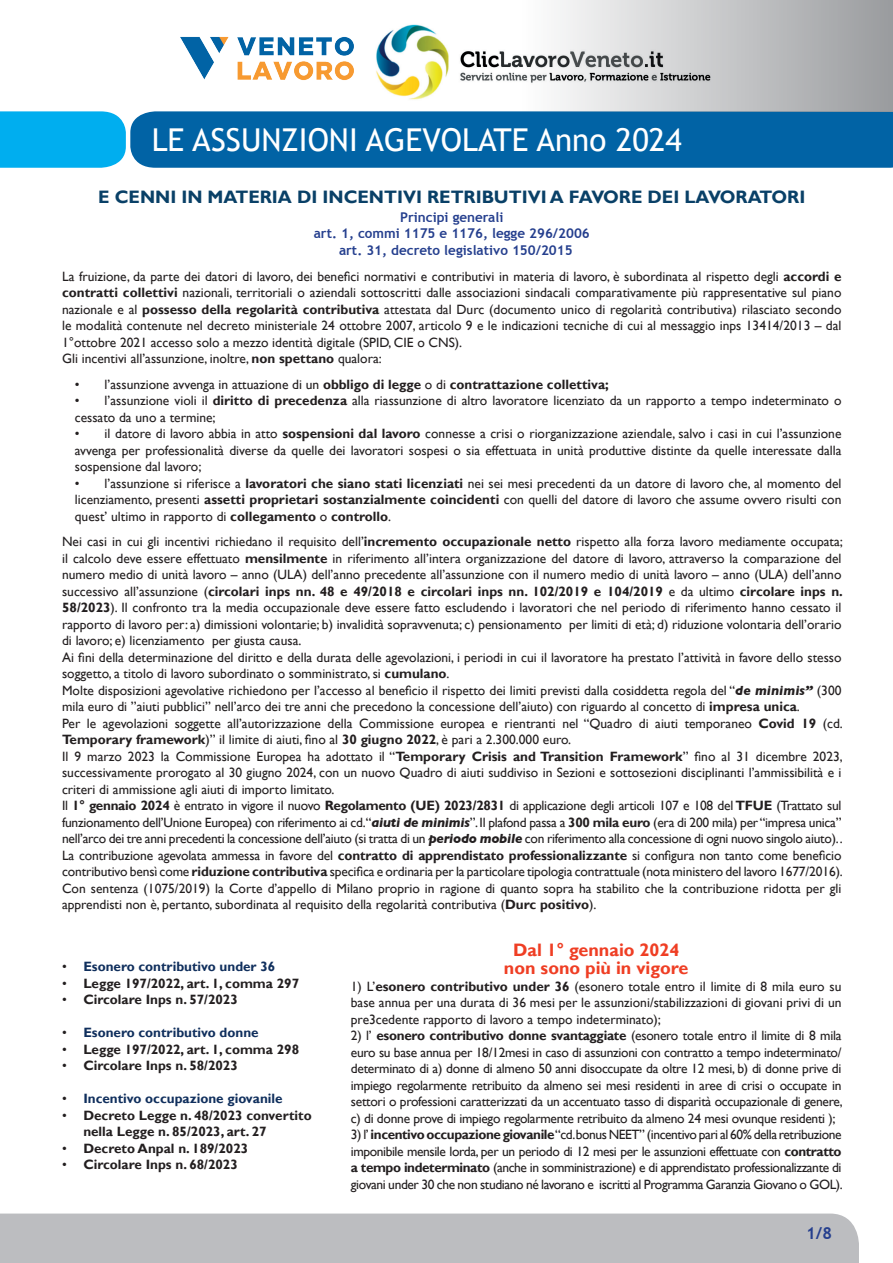
<style>
.page{position:relative;width:893px;height:1263px;background:#fff}
.page>*{position:absolute;margin:0;border:0;box-sizing:border-box;transform-origin:0 0}
.t1{font:31.5px "Trebuchet MS";color:#fff}
.t2{font:700 18px "Gill Sans";color:#094067}
.t3{font:700 18px/18px "Gill Sans";color:#ef3e24;text-align:center}
.t4{font:700 16.5px "Trebuchet MS";color:#253f8e}
.t5{font:13.5px/16.5px "Gill Sans";color:#231f20;text-align:justify}
.t6{font:700 13.5px/16.5px "Gill Sans";color:#231f20}
.t7{font:700 13.5px "Trebuchet MS";color:#253f8e}
.t8{font:700 13.5px "Gill Sans";color:#102f5d}
.s1{font-weight:700}
.s2{font-weight:700;font-style:italic}
.s3{font-weight:400;color:#231f20}
.s4{font-weight:400}
</style>
<div class="page">
<div style="left:0;top:1213px;width:859px;height:50px;background:#bcbdc0"></div>
<svg style="left:0;top:111px;width:893px;height:57px;background:#0770b1"></svg>
<div style="left:428px;top:0;width:465px;height:111px;background:linear-gradient(to right,#fff,#9d9fa2)"></div>
<img style="left:376px;top:19px;width:339px;height:88px">
<img style="left:180px;top:36px;width:174px;height:44px">
<h1 class="t1" style="left:152px;top:121px;width:532px">LE ASSUNZIONI AGEVOLATE Anno 2024</h1>
<h2 class="t2" style="left:98px;top:186px;width:709px">E CENNI IN MATERIA DI INCENTIVI RETRIBUTIVI A FAVORE DEI LAVORATORI</h2>
<p class="t7" style="left:400px;top:209px;width:105px">Principi generali</p>
<p class="t7" style="left:314px;top:225px;width:278px">art. 1, commi 1175 e 1176, legge 296/2006</p>
<p class="t7" style="left:339px;top:242px;width:235px">art. 31, decreto legislativo 150/2015</p>
<p class="t5" style="left:62px;top:268px;width:781px;text-align:left">La fruizione, da parte dei datori di lavoro, dei benefici normativi e contributivi in materia di lavoro, è subordinata al rispetto degli <span class="s1">accordi e contratti collettivi</span> nazionali, territoriali o aziendali sottoscritti dalle associazioni sindacali comparativamente più rappresentative sul piano nazionale e al <span class="s1">possesso della regolarità contributiva</span> attestata dal Durc (documento unico di regolarità contributiva) rilasciato secondo le modalità contenute nel decreto ministeriale 24 ottobre 2007, articolo 9 e le indicazioni tecniche di cui al messaggio inps 13414/2013 – dal 1°ottobre 2021 accesso solo a mezzo identità digitale (SPID, CIE o CNS).<br>Gli incentivi all’assunzione, inoltre, <span class="s1">non spettano</span> qualora:</p>
<p class="t5" style="left:75px;top:376px;width:535px">• l’assunzione avvenga in attuazione di un <span class="s1">obbligo di legge</span> o di <span class="s1">contrattazione collettiva;</span></p>
<p class="t5" style="left:75px;top:393px;width:768px">• l’assunzione violi il <span class="s1">diritto di precedenza</span> alla riassunzione di altro lavoratore licenziato da un rapporto a tempo indeterminato o cessato da uno a termine;</p>
<p class="t5" style="left:75px;top:426px;width:768px">• il datore di lavoro abbia in atto <span class="s1">sospensioni dal lavoro</span> connesse a crisi o riorganizzazione aziendale, salvo i casi in cui l’assunzione avvenga per professionalità diverse da quelle dei lavoratori sospesi o sia effettuata in unità produttive distinte da quelle interessate dalla sospensione dal lavoro;</p>
<p class="t5" style="left:75px;top:475px;width:768px">• l’assunzione si riferisce a <span class="s1">lavoratori che siano stati licenziati</span> nei sei mesi precedenti da un datore di lavoro che, al momento del licenziamento, presenti <span class="s1">assetti proprietari sostanzialmente coincidenti</span> con quelli del datore di lavoro che assume ovvero risulti con quest’ ultimo in rapporto di <span class="s1">collegamento</span> o <span class="s1">controllo</span>.</p>
<p class="t5" style="left:62px;top:534px;width:782px;text-align:left">Nei casi in cui gli incentivi richiedano il requisito dell’<span class="s1">incremento occupazionale netto</span> rispetto alla forza lavoro mediamente occupata; il calcolo deve essere effettuato <span class="s1">mensilmente</span> in riferimento all’intera organizzazione del datore di lavoro, attraverso la comparazione del numero medio di unità lavoro – anno (ULA) dell’anno precedente all’assunzione con il numero medio di unità lavoro – anno (ULA) dell’anno successivo all’assunzione (<span class="s1">circolari inps nn. 48 e 49/2018 e circolari inps nn. 102/2019 e 104/2019</span> e da ultimo <span class="s1">circolare inps n.<br>58/2023</span>). Il confronto tra la media occupazionale deve essere fatto escludendo i lavoratori che nel periodo di riferimento hanno cessato il rapporto di lavoro per: a) dimissioni volontarie; b) invalidità sopravvenuta; c) pensionamento per limiti di età; d) riduzione volontaria dell’orario di lavoro; e) licenziamento per giusta causa.<br>Ai fini della determinazione del diritto e della durata delle agevolazioni, i periodi in cui il lavoratore ha prestato l’attività in favore dello stesso soggetto, a titolo di lavoro subordinato o somministrato, si <span class="s1">cumulano</span>.<br>Molte disposizioni agevolative richiedono per l’accesso al beneficio il rispetto dei limiti previsti dalla cosiddetta regola del “<span class="s2">de minimis”</span> (300 mila euro di ”aiuti pubblici” nell’arco dei tre anni che precedono la concessione dell’aiuto) con riguardo al concetto di <span class="s1">impresa unica</span>.<br>Per le agevolazioni soggette all’autorizzazione della Commissione europea e rientranti nel “Quadro di aiuti temporaneo <span class="s1">Covid 19</span> (cd.<br><span class="s1">Temporary framework</span>)” il limite di aiuti, fino al <span class="s1">30 giugno 2022</span>, è pari a 2.300.000 euro.<br>Il 9 marzo 2023 la Commissione Europea ha adottato il “<span class="s1">Temporary Crisis and Transition Framework</span>” fino al 31 dicembre 2023, successivamente prorogato al 30 giugno 2024, con un nuovo Quadro di aiuti suddiviso in Sezioni e sottosezioni disciplinanti l’ammissibilità e i criteri di ammissione agli aiuti di importo limitato.<br>Il <span class="s1">1° gennaio 2024</span> è entrato in vigore il nuovo <span class="s1">Regolamento (UE) 2023/2831</span> di applicazione degli articoli 107 e 108 del <span class="s1">TFUE</span> (Trattato sul funzionamento dell’Unione Europea) con riferimento ai cd.“<span class="s2">aiuti de minimis</span>”. Il plafond passa a <span class="s1">300 mila euro</span> (era di 200 mila) per “impresa unica” nell’arco dei tre anni precedenti la concessione dell’aiuto (si tratta di un <span class="s2">periodo mobile</span> con riferimento alla concessione di ogni nuovo singolo aiuto). .<br>La contribuzione agevolata ammessa in favore del <span class="s1">contratto di apprendistato professionalizzante</span> si configura non tanto come beneficio contributivo bensì come <span class="s1">riduzione contributiva</span> specifica e ordinaria per la particolare tipologia contrattuale (nota ministero del lavoro 1677/2016).<br>Con sentenza (1075/2019) la Corte d’appello di Milano proprio in ragione di quanto sopra ha stabilito che la contribuzione ridotta per gli apprendisti non è, pertanto, subordinata al requisito della regolarità contributiva (<span class="s1">Durc positivo</span>).</p>
<p class="t8" style="left:62px;top:958px;width:215px"><span class="s3">•</span> Esonero contributivo under 36</p>
<p class="t6" style="left:62px;top:975px;width:239px"><span class="s4">•</span> Legge 197/2022, art. 1, comma 297</p>
<p class="t6" style="left:62px;top:992px;width:177px"><span class="s4">•</span> Circolare Inps n. 57/2023</p>
<p class="t8" style="left:62px;top:1024px;width:198px"><span class="s3">•</span> Esonero contributivo donne</p>
<p class="t6" style="left:62px;top:1041px;width:239px"><span class="s4">•</span> Legge 197/2022, art. 1, comma 298</p>
<p class="t6" style="left:62px;top:1058px;width:177px"><span class="s4">•</span> Circolare Inps n. 58/2023</p>
<p class="t8" style="left:62px;top:1090px;width:222px"><span class="s3">•</span> Incentivo occupazione giovanile</p>
<p class="t6" style="left:83px;top:1107px;width:230px;text-indent:-21px"><span class="s4">•</span> Decreto Legge n. 48/2023 convertito nella Legge n. 85/2023, art. 27</p>
<p class="t6" style="left:62px;top:1140px;width:188px"><span class="s4">•</span> Decreto Anpal n. 189/2023</p>
<p class="t6" style="left:62px;top:1157px;width:177px"><span class="s4">•</span> Circolare Inps n. 68/2023</p>
<h2 class="t3" style="left:504px;top:942px;width:186px">Dal 1° gennaio 2024 non sono più in vigore</h2>
<p class="t5" style="left:351px;top:978px;width:492px">1) L’<span class="s1">esonero contributivo under 36</span> (esonero totale entro il limite di 8 mila euro su base annua per una durata di 36 mesi per le assunzioni/stabilizzazioni di giovani privi di un pre3cedente rapporto di lavoro a tempo indeterminato);</p>
<p class="t5" style="left:351px;top:1028px;width:493px">2) l’ <span class="s1">esonero contributivo donne svantaggiate</span> (esonero totale entro il limite di 8 mila euro su base annua per 18/12mesi in caso di assunzioni con contratto a tempo indeterminato/ determinato di a) donne di almeno 50 anni disoccupate da oltre 12 mesi, b) di donne prive di impiego regolarmente retribuito da almeno sei mesi residenti in aree di crisi o occupate in settori o professioni caratterizzati da un accentuato tasso di disparità occupazionale di genere, c) di donne prove di impiego regolarmente retribuito da almeno 24 mesi ovunque residenti );</p>
<p class="t5" style="left:351px;top:1127px;width:493px">3) l’ <span class="s1">incentivo occupazione giovanile</span> “cd.bonus NEET” (incentivo pari al 60% della retribuzione imponibile mensile lorda, per un periodo di 12 mesi per le assunzioni effettuate con <span class="s1">contratto a tempo indeterminato</span> (anche in somministrazione) e di apprendistato professionalizzante di giovani under 30 che non studiano né lavorano e iscritti al Programma Garanzia Giovano o GOL).</p>
<p class="t4" style="left:806px;top:1223px;width:27px">1/8</p>
</div>
